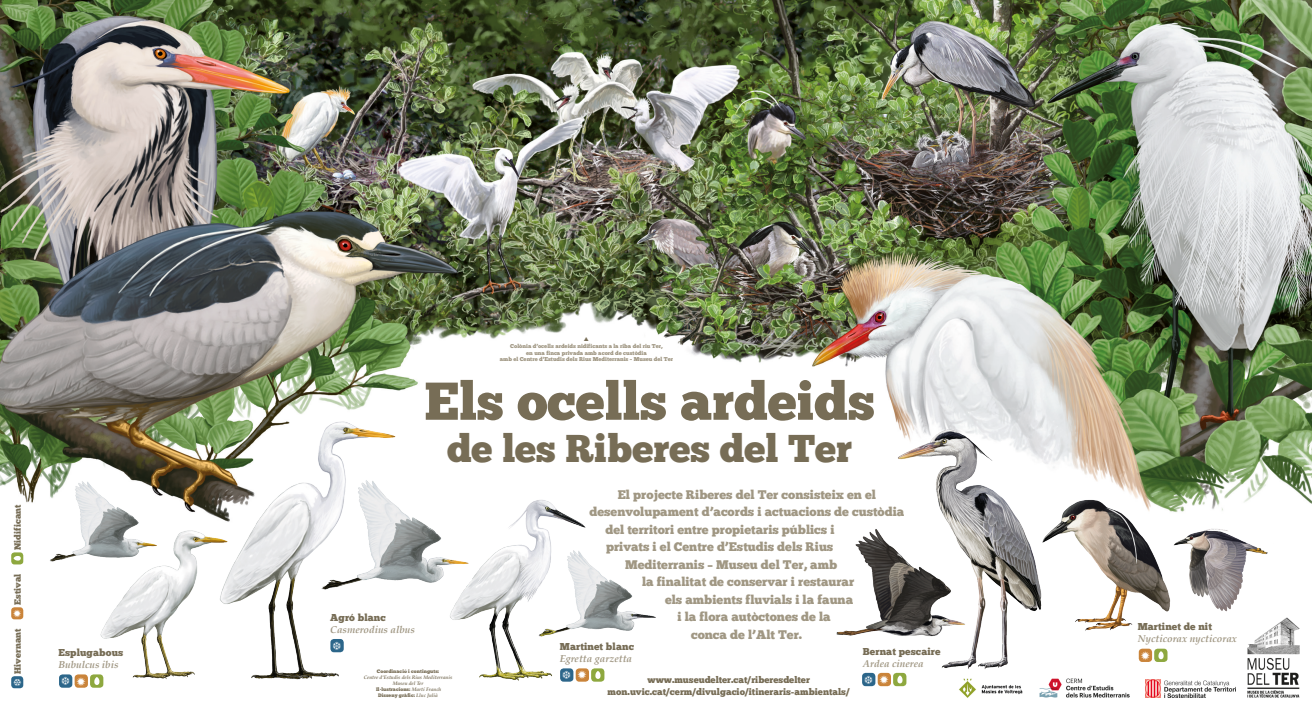
<style>
.page{position:relative;width:1312px;height:709px;background:#fff}
.page>*{position:absolute;margin:0;border:0;box-sizing:border-box;transform-origin:0 0}
.t1{font:53.12px "Chunk Five";color:#776d56}
.t2{font:38.75px "Chunk Five";color:#776d56}
.t3{font:12.5px "Chunk Five";color:#a09783}
.t4{font:italic 700 10px "Palatino";color:#a09783}
.t5{font:10px "Chunk Five";letter-spacing:.01em;color:#776d56}
.t6{font:9.38px "Chunk Five";color:#776d56}
.t7{font:9.06px "Chunk Five";letter-spacing:.01em;color:#776d56}
.t8{font:5.62px "Chunk Five";color:#a09783}
.t9{font:5px "Chunk Five";letter-spacing:.01em;color:#776d56}
.t10{font:italic 700 5px "Palatino";color:#776d56}
.s1{font-family:"Palatino";font-weight:700;font-style:italic}
</style>
<div class="page">
<img style="left:0;top:0;width:1311px;height:698px">
<img style="left:440px;top:493px;width:148px;height:204px">
<img style="left:1044px;top:472px;width:137px;height:170px">
<img style="left:1247px;top:616px;width:51px;height:82px">
<img style="left:1144px;top:679px;width:90px;height:19px">
<img style="left:1039px;top:678px;width:90px;height:20px">
<img style="left:957px;top:678px;width:65px;height:20px">
<div style="left:11px;top:676px;width:12px;height:12px;background:#2c668a;border-radius:3px"></div>
<div style="left:11px;top:607px;width:12px;height:12px;background:#ca843a;border-radius:3px"></div>
<div style="left:11px;top:552px;width:12px;height:12px;background:#8ea83f;border-radius:3px"></div>
<svg style="left:14px;top:556px;width:7px;height:4px"></svg>
<img style="left:178px;top:416px;width:228px;height:282px">
<img style="left:310px;top:476px;width:172px;height:137px">
<div style="left:330px;top:639px;width:13px;height:13px;background:#2c668a;border-radius:4px"></div>
<div style="left:59px;top:674px;width:13px;height:13px;background:#2c668a;border-radius:4px"></div>
<svg style="left:861px;top:673px;width:14px;height:13px"></svg>
<div style="left:877px;top:673px;width:13px;height:13px;background:#ca843a;border-radius:4px"></div>
<svg style="left:892px;top:673px;width:14px;height:13px"></svg>
<svg style="left:897px;top:675px;width:5px;height:8px"></svg>
<div style="left:1138px;top:648px;width:13px;height:14px;background:#ca843a;border-radius:4px"></div>
<svg style="left:1153px;top:648px;width:14px;height:14px"></svg>
<svg style="left:1158px;top:651px;width:5px;height:8px"></svg>
<img style="left:35px;top:470px;width:134px;height:103px">
<img style="left:62px;top:524px;width:189px;height:173px">
<img style="left:528px;top:543px;width:132px;height:96px">
<img style="left:822px;top:526px;width:52px;height:118px">
<img style="left:874px;top:423px;width:170px;height:251px">
<img style="left:1162px;top:524px;width:116px;height:93px">
<div style="left:560px;top:668px;width:13px;height:13px;background:#2c668a;border-radius:4px"></div>
<div style="left:575px;top:668px;width:14px;height:13px;background:#ca843a;border-radius:4px"></div>
<div style="left:591px;top:668px;width:13px;height:13px;background:#8ea83f;border-radius:4px"></div>
<svg style="left:595px;top:671px;width:5px;height:8px"></svg>
<svg style="left:62px;top:677px;width:7px;height:8px"></svg>
<svg style="left:77px;top:676px;width:9px;height:9px"></svg>
<svg style="left:864px;top:675px;width:8px;height:8px"></svg>
<svg style="left:584px;top:337px;width:4px;height:4px"></svg>
<p class="t7" style="left:12px;top:550px;width:47px;rotate:-90deg">Nidificant</p>
<p class="t7" style="left:12px;top:605px;width:33px;rotate:-90deg">Estival</p>
<p class="t7" style="left:12px;top:674px;width:47px;rotate:-90deg">Hivernant</p>
<p class="t5" style="left:58px;top:647px;width:66px">Esplugabous</p>
<p class="t4" style="left:58px;top:657px;width:61px">Bubulcus ibis</p>
<p class="t8" style="left:510px;top:342px;width:154px">Colònia d’ocells ardeids nidificants a la riba del riu Ter,</p>
<p class="t8" style="left:526px;top:349px;width:122px">en una finca privada amb acord de custòdia</p>
<p class="t8" style="left:499px;top:356px;width:175px">amb el Centre d’Estudis dels Rius Mediterranis – Museu del Ter</p>
<p class="t5" style="left:330px;top:611px;width:57px">Agró blanc</p>
<p class="t4" style="left:330px;top:621px;width:86px">Casmerodius albus</p>
<p class="t1" style="left:424px;top:369px;width:452px">Els ocells ardeids</p>
<p class="t2" style="left:447px;top:425px;width:407px">de les Riberes del Ter</p>
<p class="t3" style="left:617px;top:487px;width:259px">El projecte Riberes del Ter consisteix en el</p>
<p class="t3" style="left:589px;top:504px;width:316px">desenvolupament d’acords i actuacions de custòdia</p>
<p class="t3" style="left:605px;top:522px;width:230px">del territori entre propietaris públics i</p>
<p class="t3" style="left:606px;top:539px;width:228px">privats i el Centre d’Estudis dels Rius</p>
<p class="t3" style="left:625px;top:557px;width:213px">Mediterranis – Museu del Ter, amb</p>
<p class="t3" style="left:642px;top:574px;width:214px">la finalitat de conservar i restaurar</p>
<p class="t3" style="left:665px;top:592px;width:190px">els ambients fluvials i la fauna</p>
<p class="t3" style="left:677px;top:609px;width:155px">i la flora autòctones de la</p>
<p class="t3" style="left:691px;top:627px;width:113px">conca de l’Alt Ter.</p>
<p class="t5" style="left:559px;top:640px;width:76px">Martinet blanc</p>
<p class="t4" style="left:559px;top:650px;width:74px">Egretta garzetta</p>
<p class="t5" style="left:862px;top:645px;width:79px">Bernat pescaire</p>
<p class="t4" style="left:862px;top:655px;width:62px">Ardea cinerea</p>
<p class="t9" style="left:377px;top:668px;width:64px">Coordinació i continguts:</p>
<p class="t10" style="left:364px;top:673px;width:90px">Centre d’Estudis dels Rius Mediterranis</p>
<p class="t10" style="left:393px;top:679px;width:32px">Museu del Ter</p>
<p class="t9" style="left:376px;top:686px;width:67px">Il·lustracions: <span class="s1">Martí Franch</span></p>
<p class="t9" style="left:378px;top:692px;width:61px">Disseny gràfic: <span class="s1">Lluc Julià</span></p>
<p class="t6" style="left:647px;top:674px;width:164px">www.museudelter.cat/riberesdelter</p>
<p class="t6" style="left:607px;top:686px;width:243px">mon.uvic.cat/cerm/divulgacio/itineraris-ambientals/</p>
<p class="t5" style="left:1137px;top:620px;width:76px">Martinet de nit</p>
<p class="t4" style="left:1137px;top:630px;width:101px">Nycticorax nycticorax</p>
</div>
